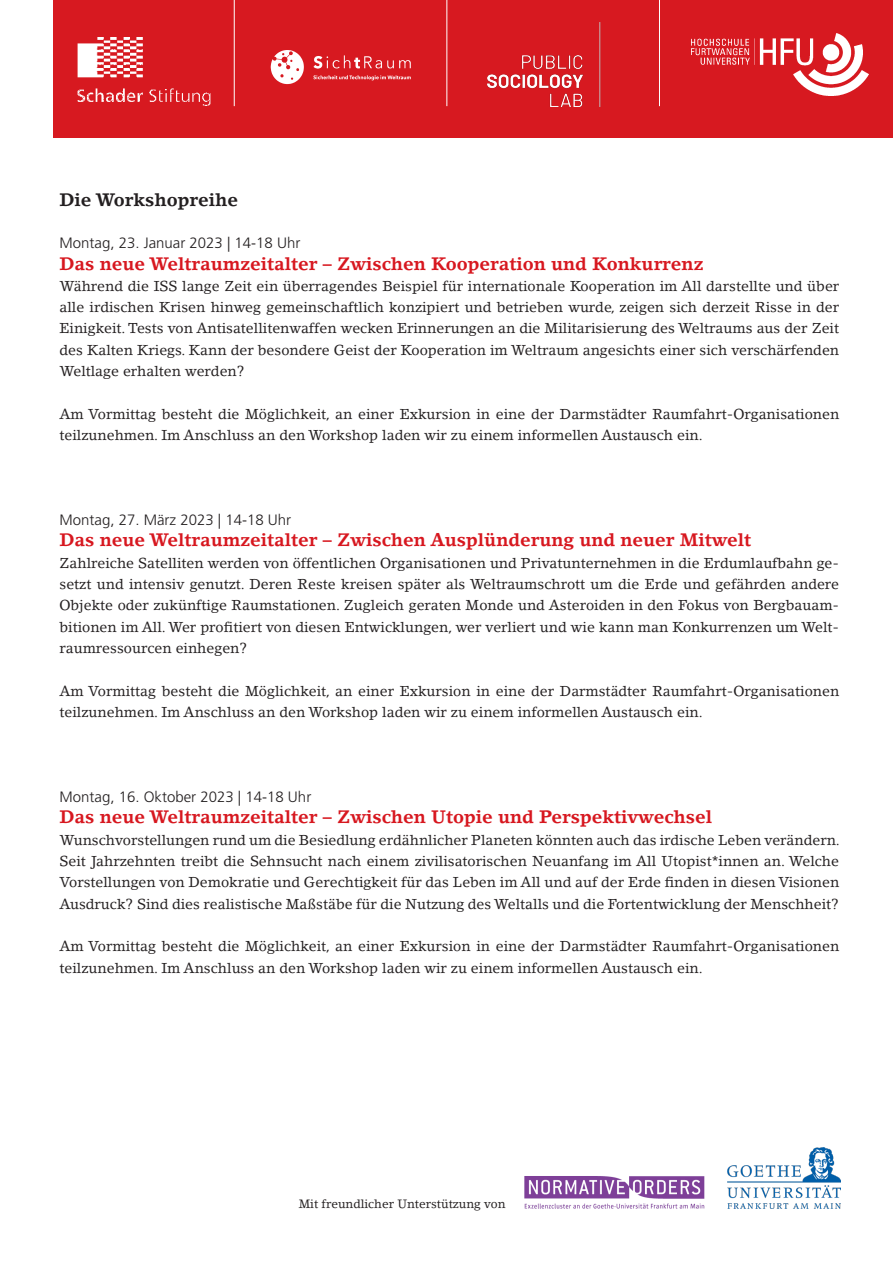
<style>
.page{position:relative;width:893px;height:1263px;background:#fff}
.page>*{position:absolute;margin:0;border:0;box-sizing:border-box;transform-origin:0 0}
.Aufzählungszeichen{font:700 18px "Lino Letter Std";color:#d7171f}
.Aufzählungszeichen-2{font:700 18px "Lino Letter Std";color:#231f20}
.Aufzählungszeichen-3{font:300 15px "Frutiger";color:#231f20}
.Aufzählungszeichen-4{font:14.25px/21.3px "Lino Letter Std";color:#231f20;text-align:justify}
.t1{font:12px "Lino Letter Std";color:#231f20}
</style>
<div class="page">
<div style="left:54px;top:0;width:839px;height:138px;background:#d71920"></div>
<hr style="left:234px;top:0;width:1px;height:106px;background:#fff">
<img style="left:78px;top:37px;width:133px;height:69px">
<img style="left:270px;top:50px;width:141px;height:35px">
<img style="left:488px;top:22px;width:113px;height:85px">
<hr style="left:659px;top:0;width:1px;height:106px;background:#fff">
<img style="left:692px;top:33px;width:176px;height:63px">
<hr style="left:446px;top:0;width:1px;height:106px;background:#fff">
<img style="left:524px;top:1176px;width:181px;height:33px">
<img style="left:727px;top:1147px;width:113px;height:61px">
<p class="Aufzählungszeichen-2" style="left:60px;top:188px;width:180px">Die Workshopreihe</p>
<p class="Aufzählungszeichen-3" style="left:60px;top:235px;width:242px">Montag, 23. Januar 2023 | 14-18 Uhr</p>
<p class="Aufzählungszeichen" style="left:60px;top:252px;width:645px">Das neue Weltraumzeitalter – Zwischen Kooperation und Konkurrenz</p>
<p class="Aufzählungszeichen-4" style="left:60px;top:275px;width:781px">Während die ISS lange Zeit ein überragendes Beispiel für internationale Kooperation im All darstellte und über alle irdischen Krisen hinweg gemeinschaftlich konzipiert und betrieben wurde, zeigen sich derzeit Risse in der Einigkeit. Tests von Antisatellitenwaffen wecken Erinnerungen an die Militarisierung des Weltraums aus der Zeit des Kalten Kriegs. Kann der besondere Geist der Kooperation im Weltraum angesichts einer sich verschärfenden Weltlage erhalten werden?</p>
<p class="Aufzählungszeichen-4" style="left:60px;top:403px;width:781px">Am Vormittag besteht die Möglichkeit, an einer Exkursion in eine der Darmstädter Raumfahrt-Organisationen teilzunehmen. Im Anschluss an den Workshop laden wir zu einem informellen Austausch ein.</p>
<p class="Aufzählungszeichen-3" style="left:60px;top:511px;width:233px">Montag, 27. März 2023 | 14-18 Uhr</p>
<p class="Aufzählungszeichen" style="left:60px;top:529px;width:693px">Das neue Weltraumzeitalter – Zwischen Ausplünderung und neuer Mitwelt</p>
<p class="Aufzählungszeichen-4" style="left:60px;top:552px;width:781px">Zahlreiche Satelliten werden von öffentlichen Organisationen und Privatunternehmen in die Erdumlaufbahn ge&shy;setzt und intensiv genutzt. Deren Reste kreisen später als Weltraumschrott um die Erde und gefährden andere Objekte oder zukünftige Raumstationen. Zugleich geraten Monde und Asteroiden in den Fokus von Bergbauam&shy;bitionen im All. Wer profitiert von diesen Entwicklungen, wer verliert und wie kann man Konkurrenzen um Welt&shy;raumressourcen einhegen?</p>
<p class="Aufzählungszeichen-4" style="left:60px;top:680px;width:781px">Am Vormittag besteht die Möglichkeit, an einer Exkursion in eine der Darmstädter Raumfahrt-Organisationen teilzunehmen. Im Anschluss an den Workshop laden wir zu einem informellen Austausch ein.</p>
<p class="Aufzählungszeichen-3" style="left:60px;top:788px;width:253px">Montag, 16. Oktober 2023 | 14-18 Uhr</p>
<p class="Aufzählungszeichen" style="left:60px;top:806px;width:654px">Das neue Weltraumzeitalter – Zwischen Utopie und Perspektivwechsel</p>
<p class="Aufzählungszeichen-4" style="left:60px;top:829px;width:782px">Wunschvorstellungen rund um die Besiedlung erdähnlicher Planeten könnten auch das irdische Leben verändern.<br>Seit Jahrzehnten treibt die Sehnsucht nach einem zivilisatorischen Neuanfang im All Utopist*innen an. Welche Vorstellungen von Demokratie und Gerechtigkeit für das Leben im All und auf der Erde finden in diesen Visionen Ausdruck? Sind dies realistische Maßstäbe für die Nutzung des Weltalls und die Fortentwicklung der Menschheit?</p>
<p class="Aufzählungszeichen-4" style="left:60px;top:935px;width:781px">Am Vormittag besteht die Möglichkeit, an einer Exkursion in eine der Darmstädter Raumfahrt-Organisationen teilzunehmen. Im Anschluss an den Workshop laden wir zu einem informellen Austausch ein.</p>
<p class="t1" style="left:299px;top:1197px;width:208px">Mit freundlicher Unterstützung von</p>
</div>
